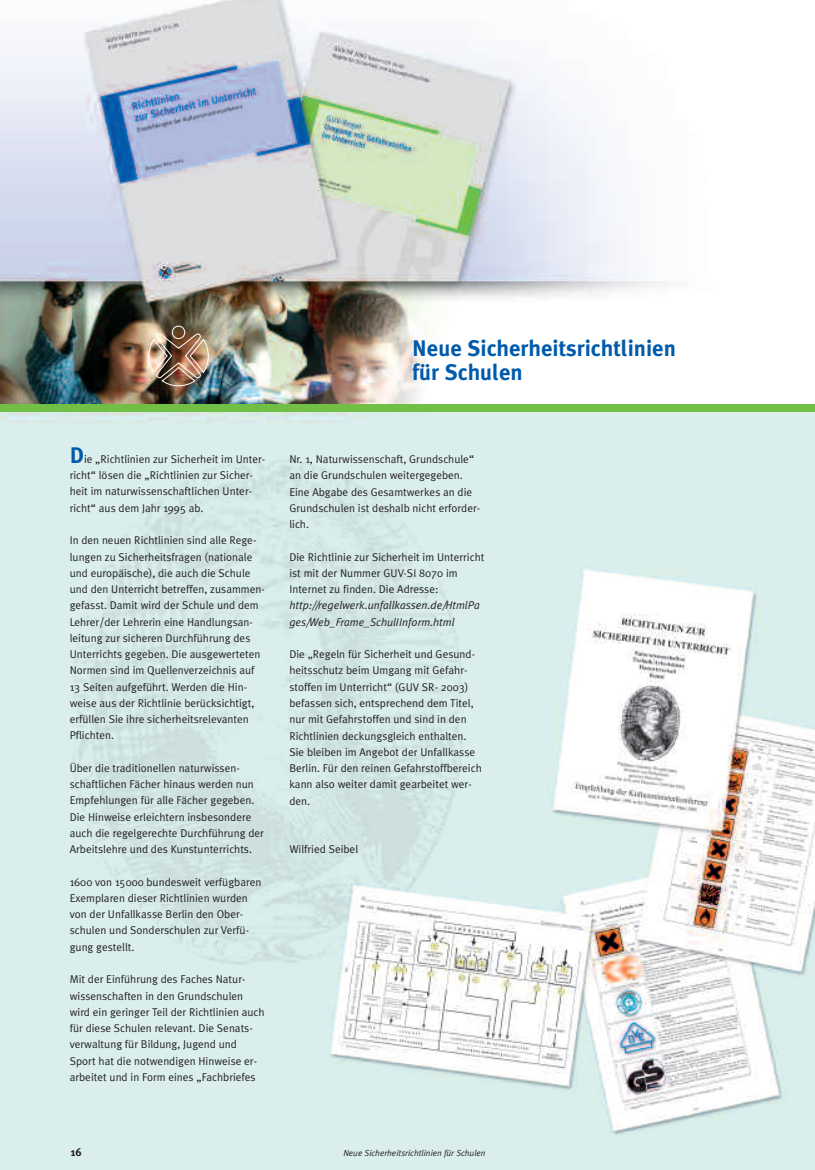
<style>
.page{position:relative;width:815px;height:1170px;background:#fff}
.page>*{position:absolute;margin:0;border:0;box-sizing:border-box;transform-origin:0 0}
.t1{font:700 22.5px/23.8px "Meta Plus";color:#015aaa}
.t2{font:11.25px/16.2px "Meta Plus Normal";color:#231f20}
.t3{font:italic 11.25px/16.2px "Meta Plus Normal";color:#231f20}
.t4{font:700 11.25px "Meta Plus";color:#231f20}
.t5{font:italic 8.75px "Meta Plus Normal";color:#231f20}
.s1{font-family:"Meta Plus";font-weight:700;font-size:22.5px;color:#015aaa}
</style>
<div class="page">
<img style="left:0;top:0;width:815px;height:1169px">
<div style="left:0;top:404px;width:815px;height:7px;background:#71bf44"></div>
<div style="left:172px;top:326px;width:13px;height:13px;border:1px solid #fff;border-radius:50%"></div>
<img style="left:149px;top:333px;width:60px;height:53px">
<h1 class="t1" style="left:412px;top:336px;width:265px">Neue Sicherheitsrichtlinien für Schulen</h1>
<p class="t2" style="left:70px;top:451px;width:197px"><span class="s1">D</span>ie „Richtlinien zur Sicherheit im Unter&shy;richt“ lösen die „Richtlinien zur Sicher&shy;heit im naturwissenschaftlichen Unter&shy;richt“ aus dem Jahr 1995 ab.</p>
<p class="t2" style="left:70px;top:532px;width:197px">In den neuen Richtlinien sind alle Rege&shy;lungen zu Sicherheitsfragen (nationale und europäische), die auch die Schule und den Unterricht betreffen, zusammen&shy;gefasst. Damit wird der Schule und dem Lehrer/der Lehrerin eine Handlungsan&shy;leitung zur sicheren Durchführung des Unterrichts gegeben. Die ausgewerteten Normen sind im Quellenverzeichnis auf 13 Seiten aufgeführt. Werden die Hin&shy;weise aus der Richtlinie berücksichtigt, erfüllen Sie ihre sicherheitsrelevanten Pflichten.</p>
<p class="t2" style="left:70px;top:759px;width:196px">Über die traditionellen naturwissen&shy;schaftlichen Fächer hinaus werden nun Empfehlungen für alle Fächer gegeben.<br>Die Hinweise erleichtern insbesondere auch die regelgerechte Durchführung der Arbeitslehre und des Kunstunterrichts.</p>
<p class="t2" style="left:70px;top:873px;width:193px">1600 von 15000 bundesweit verfügbaren Exemplaren dieser Richtlinien wurden von der Unfallkasse Berlin den Ober&shy;schulen und Sonderschulen zur Verfü&shy;gung gestellt.</p>
<p class="t2" style="left:70px;top:971px;width:196px">Mit der Einführung des Faches Natur&shy;wissenschaften in den Grundschulen wird ein geringer Teil der Richtlinien auch für diese Schulen relevant. Die Senats&shy;verwaltung für Bildung, Jugend und Sport hat die notwendigen Hinweise er&shy;arbeitet und in Form eines „Fachbriefes</p>
<p class="t2" style="left:289px;top:451px;width:192px">Nr. 1, Naturwissenschaft, Grundschule“ an die Grundschulen weitergegeben.<br>Eine Abgabe des Gesamtwerkes an die<br>Grundschulen ist deshalb nicht erforder&shy;lich.</p>
<p class="t2" style="left:289px;top:548px;width:196px">Die Richtlinie zur Sicherheit im Unterricht ist mit der Nummer GUV-SI 8070 im<br>Internet zu finden. Die Adresse:</p>
<p class="t3" style="left:289px;top:597px;width:192px">http://regelwerk.unfallkassen.de/HtmlPa ges/Web_Frame_SchulIInform.html</p>
<p class="t2" style="left:289px;top:646px;width:194px">Die „Regeln für Sicherheit und Gesund&shy;heitsschutz beim Umgang mit Gefahr&shy;stoffen im Unterricht“ (GUV SR- 2003) befassen sich, entsprechend dem Titel, nur mit Gefahrstoffen und sind in den Richtlinien deckungsgleich enthalten.<br>Sie bleiben im Angebot der Unfallkasse Berlin. Für den reinen Gefahrstoffbereich kann also weiter damit gearbeitet wer&shy;den.</p>
<p class="t2" style="left:289px;top:841px;width:70px">Wilfried Seibel</p>
<p class="t4" style="left:71px;top:1145px;width:12px">16</p>
<p class="t5" style="left:343px;top:1147px;width:144px">Neue Sicherheitsrichtlinien für Schulen</p>
</div>
